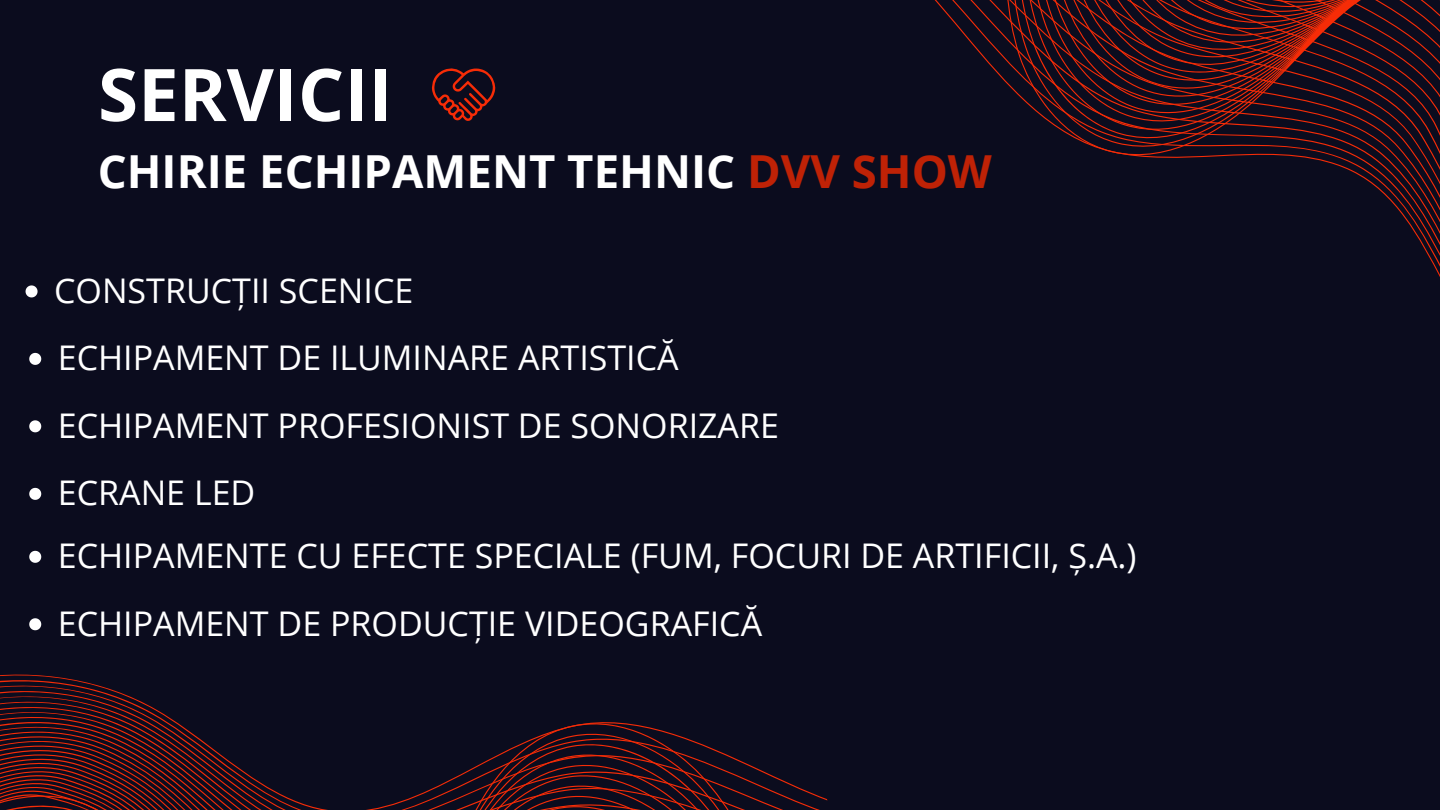
<style>
.page{position:relative;width:1440px;height:810px;background:#0b0c1e}
.page>*{position:absolute;margin:0;border:0;box-sizing:border-box;transform-origin:0 0}
.t1{font:700 72.6px "Open Sans";color:#fff}
.t2{font:700 45.5px "Open Sans";color:#fff}
.t3{font:34px/67.5px "Open Sans";color:#fff}
.s1{color:#bf2206}
</style>
<div class="page">
<svg style="left:432px;top:68px;width:64px;height:53px"></svg>
<svg style="left:26px;top:285px;width:12px;height:12px"></svg>
<svg style="left:29px;top:353px;width:12px;height:12px"></svg>
<svg style="left:29px;top:420px;width:12px;height:12px"></svg>
<svg style="left:29px;top:488px;width:12px;height:12px"></svg>
<svg style="left:29px;top:551px;width:12px;height:12px"></svg>
<svg style="left:0;top:677px;width:828px;height:133px"></svg>
<svg style="left:934px;top:0;width:506px;height:277px"></svg>
<h1 class="t1" style="left:98px;top:44px;width:296px">SERVICII</h1>
<h2 class="t2" style="left:98px;top:139px;width:896px">CHIRIE ECHIPAMENT TEHNIC <span class="s1">DVV SHOW</span></h2>
<p class="t3" style="left:54px;top:256px;width:726px">CONSTRUCȚII SCENICE<br>ECHIPAMENT DE ILUMINARE ARTISTICĂ<br>ECHIPAMENT PROFESIONIST DE SONORIZARE<br>ECRANE LED</p>
<p class="t3" style="left:58px;top:521px;width:1080px">ECHIPAMENTE CU EFECTE SPECIALE (FUM, FOCURI DE ARTIFICII, Ș.A.)<br>ECHIPAMENT DE PRODUCȚIE VIDEOGRAFICĂ</p>
</div>
